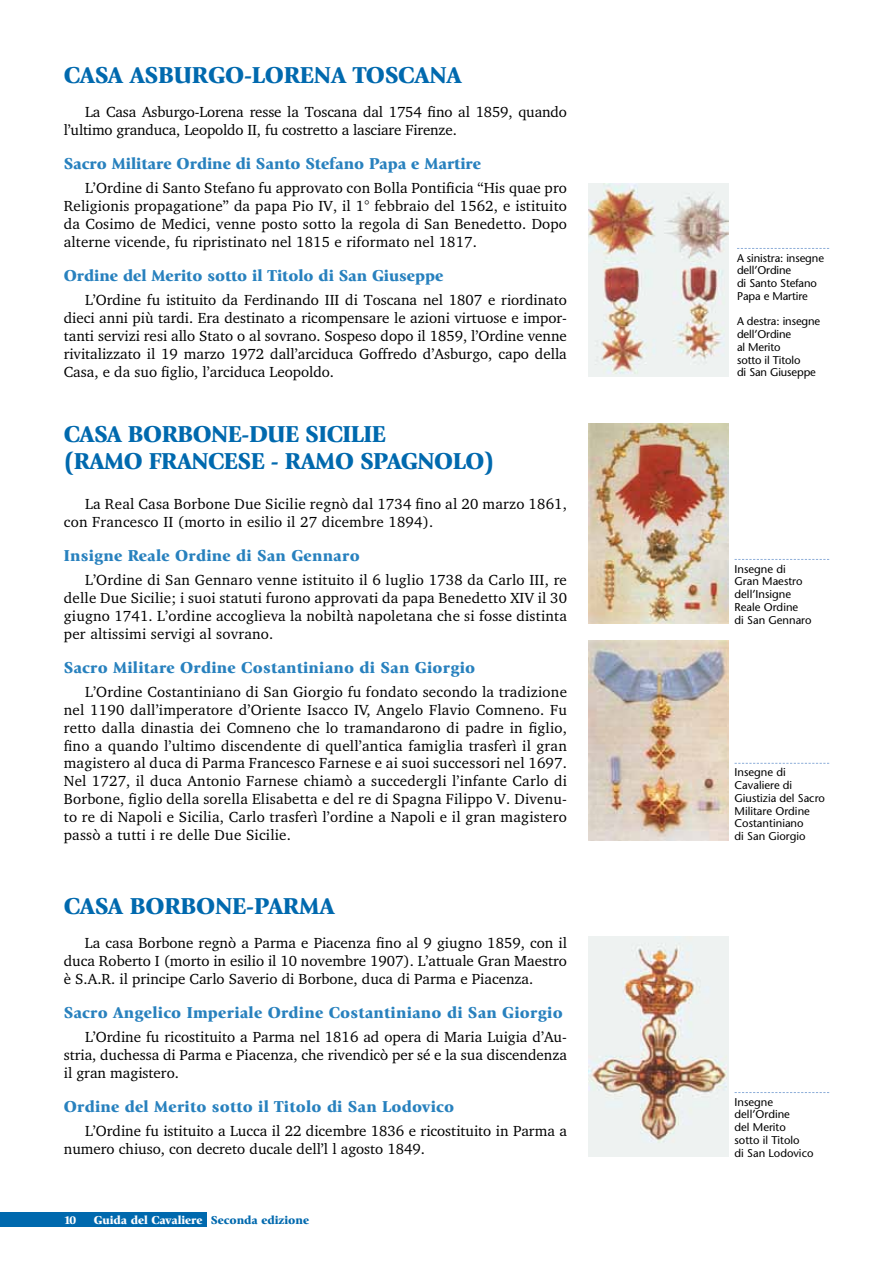
<style>
.page{position:relative;width:893px;height:1263px;background:#fff}
.page>*{position:absolute;margin:0;border:0;box-sizing:border-box;transform-origin:0 0}
.t1{font:900 24px/27px "Giovanni";letter-spacing:-.02em;color:#0069ae}
.t2{font:900 16.5px "Giovanni";letter-spacing:.015em;color:#2881be}
.t3{font:15px/18px "Charter IT Cby BT";color:#000;text-align:justify}
.t4{font:900 12px "Giovanni";color:#fff}
.t5{font:11.25px/12.8px "Stone Sans";color:#000}
.s1{color:#0069ae}
</style>
<div class="page">
<div style="left:0;top:1212px;width:207px;height:15px;background:#0069ae"></div>
<img style="left:588px;top:424px;width:140px;height:199px">
<svg style="left:735px;top:559px;width:94px;height:1px"></svg>
<img style="left:588px;top:640px;width:140px;height:200px">
<svg style="left:735px;top:763px;width:94px;height:1px"></svg>
<img style="left:588px;top:937px;width:140px;height:220px">
<svg style="left:735px;top:1092px;width:94px;height:1px"></svg>
<img style="left:588px;top:184px;width:140px;height:192px">
<svg style="left:737px;top:248px;width:92px;height:1px"></svg>
<h1 class="t1" style="left:64px;top:61px;width:399px">CASA ASBURGO-LORENA TOSCANA</h1>
<p class="t3" style="left:64px;top:103px;width:505px;text-indent:21px">La Casa Asburgo-Lorena resse la Toscana dal 1754 fino al 1859, quando l’ultimo granduca, Leopoldo II, fu costretto a lasciare Firenze.</p>
<p class="t2" style="left:64px;top:154px;width:419px">Sacro Militare Ordine di Santo Stefano Papa e Martire</p>
<p class="t3" style="left:64px;top:179px;width:505px;text-indent:21px">L’Ordine di Santo Stefano fu approvato con Bolla Pontificia “His quae pro Religionis propagatione” da papa Pio IV, il 1° febbraio del 1562, e istituito da Cosimo de Medici, venne posto sotto la regola di San Benedetto. Dopo alterne vicende, fu ripristinato nel 1815 e riformato nel 1817.</p>
<p class="t2" style="left:64px;top:266px;width:381px">Ordine del Merito sotto il Titolo di San Giuseppe</p>
<p class="t3" style="left:64px;top:290px;width:505px;text-indent:21px">L’Ordine fu istituito da Ferdinando III di Toscana nel 1807 e riordinato dieci anni più tardi. Era destinato a ricompensare le azioni virtuose e impor&shy;tanti servizi resi allo Stato o al sovrano. Sospeso dopo il 1859, l’Ordine venne rivitalizzato il 19 marzo 1972 dall’arciduca Goffredo d’Asburgo, capo della Casa, e da suo figlio, l’arciduca Leopoldo.</p>
<h1 class="t1" style="left:64px;top:420px;width:203px">CASA BORBONE-DUE</h1>
<h1 class="t1" style="left:64px;top:420px;width:432px;text-indent:241px">SICILIE<br>(RAMO FRANCESE - RAMO SPAGNOLO)</h1>
<p class="t3" style="left:64px;top:494px;width:505px;text-indent:21px">La Real Casa Borbone Due Sicilie regnò dal 1734 fino al 20 marzo 1861, con Francesco II (morto in esilio il 27 dicembre 1894).</p>
<p class="t2" style="left:64px;top:546px;width:297px">Insigne Reale Ordine di San Gennaro</p>
<p class="t3" style="left:64px;top:570px;width:505px;text-indent:21px">L’Ordine di San Gennaro venne istituito il 6 luglio 1738 da Carlo III, re delle Due Sicilie; i suoi statuti furono approvati da papa Benedetto XIV il 30 giugno 1741. L’ordine accoglieva la nobiltà napoletana che si fosse distinta per altissimi servigi al sovrano.</p>
<p class="t2" style="left:64px;top:658px;width:413px">Sacro Militare Ordine Costantiniano di San Giorgio</p>
<p class="t3" style="left:64px;top:682px;width:505px;text-indent:21px">L’Ordine Costantiniano di San Giorgio fu fondato secondo la tradizione nel 1190 dall’imperatore d’Oriente Isacco IV, Angelo Flavio Comneno. Fu retto dalla dinastia dei Comneno che lo tramandarono di padre in figlio, fino a quando l’ultimo discendente di quell’antica famiglia trasferì il gran magistero al duca di Parma Francesco Farnese e ai suoi successori nel 1697.<br>Nel 1727, il duca Antonio Farnese chiamò a succedergli l’infante Carlo di Borbone, figlio della sorella Elisabetta e del re di Spagna Filippo V. Divenu&shy;to re di Napoli e Sicilia, Carlo trasferì l’ordine a Napoli e il gran magistero passò a tutti i re delle Due Sicilie.</p>
<h1 class="t1" style="left:64px;top:892px;width:272px">CASA BORBONE-PARMA</h1>
<p class="t3" style="left:64px;top:934px;width:505px;text-indent:21px">La casa Borbone regnò a Parma e Piacenza fino al 9 giugno 1859, con il duca Roberto I (morto in esilio il 10 novembre 1907). L’attuale Gran Maestro è S.A.R. il principe Carlo Saverio di Borbone, duca di Parma e Piacenza.</p>
<p class="t2" style="left:64px;top:1003px;width:500px">Sacro Angelico Imperiale Ordine Costantiniano di San Giorgio</p>
<p class="t3" style="left:64px;top:1028px;width:505px;text-indent:21px">L’Ordine fu ricostituito a Parma nel 1816 ad opera di Maria Luigia d’Au&shy;stria, duchessa di Parma e Piacenza, che rivendicò per sé e la sua discendenza il gran magistero.</p>
<p class="t2" style="left:64px;top:1097px;width:392px">Ordine del Merito sotto il Titolo di San Lodovico</p>
<p class="t3" style="left:64px;top:1121px;width:505px;text-indent:21px">L’Ordine fu istituito a Lucca il 22 dicembre 1836 e ricostituito in Parma a numero chiuso, con decreto ducale dell’l l agosto 1849.</p>
<p class="t4" style="left:64px;top:1213px;width:14px">10</p>
<p class="t4" style="left:94px;top:1213px;width:217px">Guida del Cavaliere <span class="s1">Seconda edizione</span></p>
<p class="t5" style="left:737px;top:251px;width:88px">A sinistra: insegne dell’Ordine<br>di Santo Stefano<br>Papa e Martire</p>
<p class="t5" style="left:737px;top:315px;width:85px">A destra: insegne dell’Ordine<br>al Merito<br>sotto il Titolo<br>di San Giuseppe</p>
<p class="t5" style="left:735px;top:562px;width:79px">Insegne di<br>Gran Maestro dell’Insigne<br>Reale Ordine<br>di San Gennaro</p>
<p class="t5" style="left:735px;top:766px;width:92px">Insegne di<br>Cavaliere di<br>Giustizia del Sacro<br>Militare Ordine<br>Costantiniano<br>di San Giorgio</p>
<p class="t5" style="left:735px;top:1095px;width:80px">Insegne dell’Ordine<br>del Merito sotto il Titolo<br>di San Lodovico</p>
</div>
